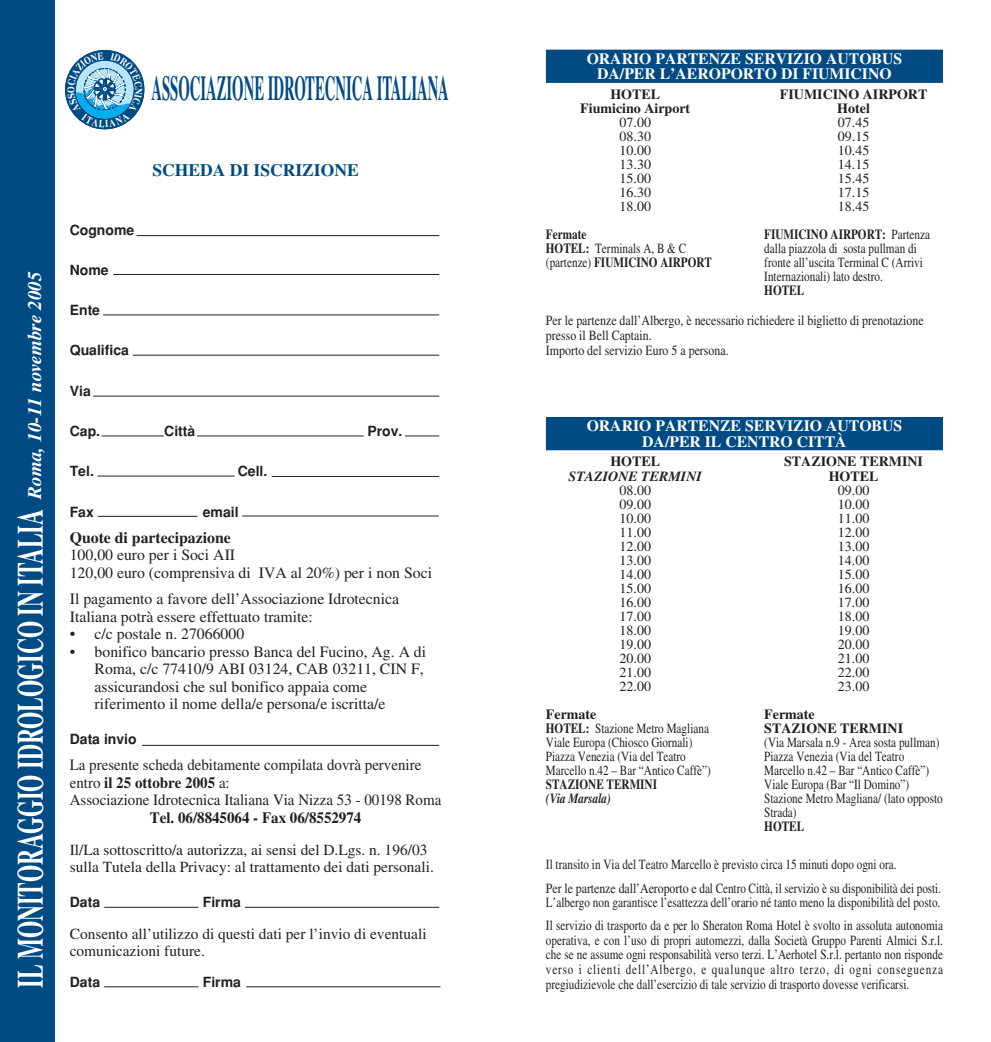
<style>
.page{position:relative;width:991px;height:1042px;background:#fff}
.page>*{position:absolute;margin:0;border:0;box-sizing:border-box;transform-origin:0 0}
.t1{font:700 36.75px "Times";color:#fff;scale:.6 1}
.t2{font:700 35px "Times";color:#004b84;scale:.42 1}
.t3{font:italic 700 19.25px "Times";color:#fff}
.t4{font:700 17.5px "Times";color:#004b84}
.t5{font:15.75px/17.5px "Times";color:#231f20}
.t6{font:15.75px/17.5px "Times";color:#231f20;scale:.95 1}
.t7{font:700 15.75px/15.8px "Times";color:#fff;text-align:center}
.t8{font:700 15.75px "Times";color:#231f20;scale:.95 1}
.t9{font:700 15.75px "Times";color:#231f20}
.t10{font:15.4px/17.5px "Times";color:#231f20}
.t11{font:14px/14px "Times";color:#231f20;scale:.8 1}
.t12{font:14px/14px "Times";color:#231f20;text-align:justify}
.t13{font:14px/14.9px "Times";color:#231f20;scale:.85 1}
.t14{font:700 14px/14px "Times";color:#231f20;text-align:center}
.t15{font:700 14px "Helvetica";color:#231f20}
.t16{font:700 14px/14px "Times";color:#231f20;scale:.8 1}
.t17{font:italic 700 14px "Times";color:#231f20}
.t18{font:italic 700 14px "Times";color:#231f20;scale:.8 1}
.s1{font-weight:700}
.s2{font-weight:400}
</style>
<div class="page">
<hr style="left:136px;top:235px;width:303px;height:1px;background:#231f20">
<hr style="left:103px;top:314px;width:336px;height:1px;background:#231f20">
<hr style="left:113px;top:274px;width:326px;height:1px;background:#231f20">
<hr style="left:133px;top:355px;width:306px;height:1px;background:#231f20">
<hr style="left:93px;top:395px;width:346px;height:1px;background:#231f20">
<hr style="left:102px;top:435px;width:62px;height:1px;background:#231f20">
<hr style="left:98px;top:516px;width:99px;height:1px;background:#231f20">
<hr style="left:104px;top:906px;width:94px;height:1px;background:#231f20">
<hr style="left:104px;top:986px;width:94px;height:1px;background:#231f20">
<hr style="left:245px;top:906px;width:194px;height:1px;background:#231f20">
<hr style="left:246px;top:986px;width:194px;height:1px;background:#231f20">
<hr style="left:142px;top:744px;width:297px;height:1px;background:#231f20">
<hr style="left:242px;top:515px;width:197px;height:1px;background:#231f20">
<hr style="left:98px;top:475px;width:136px;height:1px;background:#231f20">
<hr style="left:272px;top:476px;width:167px;height:1px;background:#231f20">
<hr style="left:197px;top:435px;width:167px;height:1px;background:#231f20">
<hr style="left:405px;top:435px;width:34px;height:1px;background:#231f20">
<div style="left:0;top:0;width:55px;height:1041px;background:#004b84"></div>
<div style="left:65px;top:50px;width:79px;height:79px;border:1px solid #004b84;border-radius:50%"></div>
<div style="left:546px;top:50px;width:397px;height:17px;background:#004b84"></div>
<div style="left:546px;top:65px;width:397px;height:18px;background:#004b84"></div>
<div style="left:546px;top:417px;width:397px;height:17px;background:#004b84"></div>
<div style="left:546px;top:432px;width:397px;height:18px;background:#004b84"></div>
<svg style="left:67px;top:52px;width:75px;height:75px"></svg>
<h3 class="t3" style="left:28px;top:498px;width:229px;rotate:-90deg">Roma, 10-11 novembre 2005</h3>
<h1 class="t1" style="left:17px;top:987px;width:799px;rotate:-90deg">IL MONITORAGGIO IDROLOGICO IN ITALIA</h1>
<h2 class="t2" style="left:151px;top:76px;width:709px">ASSOCIAZIONE IDROTECNICA ITALIANA</h2>
<p class="t4" style="left:152px;top:164px;width:208px">SCHEDA DI ISCRIZIONE</p>
<p class="t15" style="left:70px;top:224px;width:66px">Cognome</p>
<p class="t15" style="left:70px;top:265px;width:40px">Nome</p>
<p class="t15" style="left:70px;top:305px;width:32px">Ente</p>
<p class="t15" style="left:70px;top:345px;width:61px">Qualifica</p>
<p class="t15" style="left:70px;top:385px;width:23px">Via</p>
<p class="t15" style="left:70px;top:426px;width:32px">Cap.</p>
<p class="t15" style="left:164px;top:426px;width:33px">Città</p>
<p class="t15" style="left:367px;top:426px;width:37px">Prov.</p>
<p class="t15" style="left:70px;top:466px;width:26px">Tel.</p>
<p class="t15" style="left:238px;top:466px;width:31px">Cell.</p>
<p class="t15" style="left:70px;top:506px;width:26px">Fax</p>
<p class="t15" style="left:203px;top:506px;width:37px">email</p>
<p class="t9" style="left:70px;top:531px;width:162px">Quote di partecipazione</p>
<p class="t5" style="left:70px;top:547px;width:364px">100,00 euro per i Soci AII<br>120,00 euro (comprensiva di IVA al 20%) per i non Soci</p>
<p class="t5" style="left:70px;top:591px;width:331px">Il pagamento a favore dell’Associazione Idrotecnica<br>Italiana potrà essere effettuato tramite:</p>
<p class="t5" style="left:70px;top:626px;width:176px">• c/c postale n. 27066000</p>
<p class="t5" style="left:95px;top:644px;width:333px;text-indent:-25px">• bonifico bancario presso Banca del Fucino, Ag. A di Roma, c/c 77410/9 ABI 03124, CAB 03211, CIN F, assicurandosi che sul bonifico appaia come riferimento il nome della/e persona/e iscritta/e</p>
<p class="t15" style="left:70px;top:734px;width:68px">Data invio</p>
<p class="t6" style="left:70px;top:757px;width:392px">La presente scheda debitamente compilata dovrà pervenire entro <span class="s1">il 25 ottobre 2005</span> a:<br>Associazione Idrotecnica Italiana Via Nizza 53 - 00198 Roma</p>
<p class="t8" style="left:150px;top:811px;width:224px">Tel. 06/8845064 - Fax 06/8552974</p>
<p class="t10" style="left:70px;top:841px;width:365px">Il/La sottoscritto/a autorizza, ai sensi del D.Lgs. n. 196/03 sulla Tutela della Privacy: al trattamento dei dati personali.</p>
<p class="t15" style="left:70px;top:896px;width:32px">Data</p>
<p class="t15" style="left:203px;top:896px;width:40px">Firma</p>
<p class="t10" style="left:70px;top:925px;width:358px">Consento all’utilizzo di questi dati per l’invio di eventuali comunicazioni future.</p>
<p class="t15" style="left:70px;top:976px;width:32px">Data</p>
<p class="t15" style="left:203px;top:976px;width:40px">Firma</p>
<p class="t7" style="left:586px;top:52px;width:317px">ORARIO PARTENZE SERVIZIO AUTOBUS<br>DA/PER L’AEROPORTO DI FIUMICINO</p>
<p class="t14" style="left:580px;top:89px;width:112px">HOTEL<br>Fiumicino Airport</p>
<p class="t12" style="left:619px;top:117px;width:33px">07.00<br>08.30<br>10.00<br>13.30<br>15.00<br>16.30<br>18.00</p>
<p class="t16" style="left:546px;top:229px;width:209px">Fermate<br>HOTEL: <span class="s2">Terminals A, B &amp; C (partenze)</span> FIUMICINO AIRPORT</p>
<p class="t14" style="left:780px;top:89px;width:149px">FIUMICINO AIRPORT<br>Hotel</p>
<p class="t12" style="left:837px;top:117px;width:33px">07.45<br>09.15<br>10.45<br>14.15<br>15.45<br>17.15<br>18.45</p>
<p class="t11" style="left:764px;top:229px;width:209px"><span class="s1">FIUMICINO AIRPORT:</span> Partenza dalla piazzola di sosta pullman di fronte all’uscita Terminal C (Arrivi Internazionali) lato destro.</p>
<p class="t16" style="left:764px;top:285px;width:51px">HOTEL</p>
<p class="t13" style="left:546px;top:314px;width:446px">Per le partenze dall’Albergo, è necessario richiedere il biglietto di prenotazione presso il Bell Captain.<br>Importo del servizio Euro 5 a persona.</p>
<p class="t7" style="left:586px;top:419px;width:317px">ORARIO PARTENZE SERVIZIO AUTOBUS<br>DA/PER IL CENTRO CITTÀ</p>
<p class="t14" style="left:610px;top:456px;width:51px">HOTEL</p>
<p class="t17" style="left:568px;top:470px;width:135px">STAZIONE TERMINI</p>
<p class="t12" style="left:619px;top:484px;width:33px">08.00<br>09.00<br>10.00<br>11.00<br>12.00<br>13.00<br>14.00<br>15.00<br>16.00<br>17.00<br>18.00<br>19.00<br>20.00<br>21.00<br>22.00</p>
<p class="t11" style="left:546px;top:708px;width:208px"><span class="s1">Fermate<br>HOTEL:</span> Stazione Metro Magliana<br>Viale Europa (Chiosco Giornali)<br>Piazza Venezia (Via del Teatro<br>Marcello n.42 – Bar “Antico Caffè”)</p>
<p class="t16" style="left:546px;top:778px;width:140px">STAZIONE TERMINI</p>
<p class="t18" style="left:546px;top:792px;width:83px">(Via Marsala)</p>
<p class="t14" style="left:784px;top:456px;width:140px">STAZIONE TERMINI<br>HOTEL</p>
<p class="t12" style="left:837px;top:484px;width:33px">09.00<br>10.00<br>11.00<br>12.00<br>13.00<br>14.00<br>15.00<br>16.00<br>17.00<br>18.00<br>19.00<br>20.00<br>21.00<br>22.00<br>23.00</p>
<p class="t14" style="left:764px;top:708px;width:140px;text-align:left">Fermate<br>STAZIONE TERMINI</p>
<p class="t11" style="left:764px;top:736px;width:225px">(Via Marsala n.9 - Area sosta pullman)<br>Piazza Venezia (Via del Teatro<br>Marcello n.42 – Bar “Antico Caffè”)<br>Viale Europa (Bar “Il Domino”)<br>Stazione Metro Magliana/ (lato opposto<br>Strada)</p>
<p class="t16" style="left:764px;top:820px;width:51px">HOTEL</p>
<p class="t11" style="left:546px;top:854px;width:495px;line-height:23.3px">Il transito in Via del Teatro Marcello è previsto circa 15 minuti dopo ogni ora.<br>Per le partenze dall’Aeroporto e dal Centro Città, il servizio è su disponibilità dei posti.</p>
<p class="t11" style="left:546px;top:891px;width:498px;line-height:23.3px">L’albergo non garantisce l’esattezza dell’orario né tanto meno la disponibilità del posto.<br>Il servizio di trasporto da e per lo Sheraton Roma Hotel è svolto in assoluta autonomia</p>
<p class="t11" style="left:546px;top:934px;width:498px;line-height:14.5px;text-align:justify">operativa, e con l’uso di propri automezzi, dalla Società Gruppo Parenti Almici S.r.l. che se ne assume ogni responsabilità verso terzi. L’Aerhotel S.r.l. pertanto non risponde verso i clienti dell’Albergo, e qualunque altro terzo, di ogni conseguenza pregiudizievole che dall’esercizio di tale servizio di trasporto dovesse verificarsi.</p>
</div>
